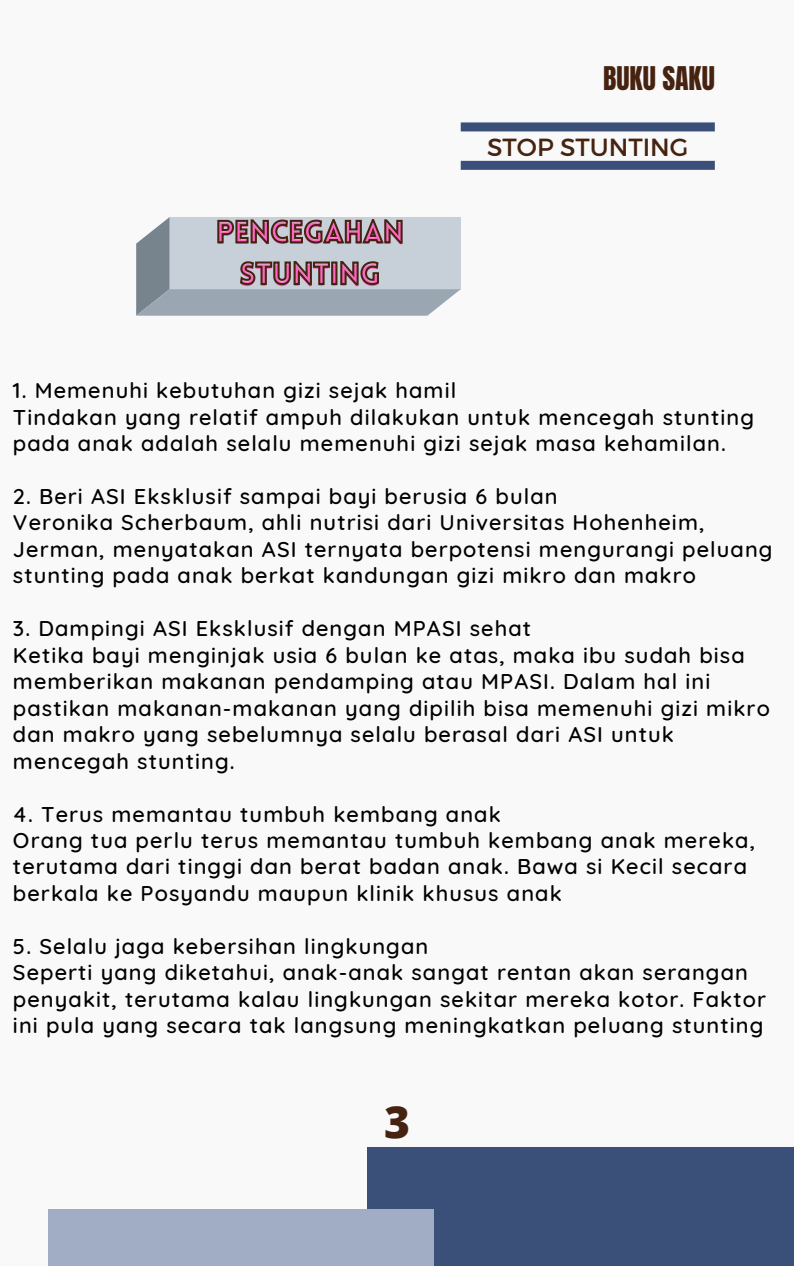
<style>
.page{position:relative;width:794px;height:1266px;background:#fff}
.page>*{position:absolute;margin:0;border:0;box-sizing:border-box;transform-origin:0 0}
.t1{font:800 44.25px "Open Sans";color:#462311}
.t2{font:900 30px/41.6px "Lovelo";color:#ff66c4;text-align:center}
.t3{font:27.75px "Anton";color:#462311}
.t4{font:24.75px "Montserrat";color:#462311}
.t5{font:500 21.75px/26.5px "Quicksand";letter-spacing:.05em;color:#000}
</style>
<div class="page">
<div style="left:0;top:0;width:793px;height:1266px;background:#f8f9f8"></div>
<div style="left:460px;top:122px;width:254px;height:9px;background:#3b5078"></div>
<div style="left:460px;top:161px;width:254px;height:9px;background:#3b5078"></div>
<svg style="left:136px;top:217px;width:324px;height:99px;background:#aaafb5"></svg>
<div style="left:367px;top:1147px;width:426px;height:119px;background:#3b5078"></div>
<div style="left:48px;top:1209px;width:385px;height:57px;background:#a1adc5"></div>
<p class="t3" style="left:602px;top:59px;width:113px">BUKU SAKU</p>
<h2 class="t2" style="left:216px;top:216px;width:189px">PENCEGAHAN<br>STUNTING</h2>
<p class="t4" style="left:487px;top:131px;width:203px">STOP STUNTING</p>
<p class="t5" style="left:13px;top:377px;width:742px">1. Memenuhi kebutuhan gizi sejak hamil<br>Tindakan yang relatif ampuh dilakukan untuk mencegah stunting pada anak adalah selalu memenuhi gizi sejak masa kehamilan.</p>
<p class="t5" style="left:13px;top:482px;width:760px">2. Beri ASI Eksklusif sampai bayi berusia 6 bulan<br>Veronika Scherbaum, ahli nutrisi dari Universitas Hohenheim, Jerman, menyatakan ASI ternyata berpotensi mengurangi peluang stunting pada anak berkat kandungan gizi mikro dan makro</p>
<p class="t5" style="left:13px;top:615px;width:758px">3. Dampingi ASI Eksklusif dengan MPASI sehat<br>Ketika bayi menginjak usia 6 bulan ke atas, maka ibu sudah bisa memberikan makanan pendamping atau MPASI. Dalam hal ini pastikan makanan-makanan yang dipilih bisa memenuhi gizi mikro dan makro yang sebelumnya selalu berasal dari ASI untuk mencegah stunting.</p>
<p class="t5" style="left:13px;top:800px;width:743px">4. Terus memantau tumbuh kembang anak<br>Orang tua perlu terus memantau tumbuh kembang anak mereka, terutama dari tinggi dan berat badan anak. Bawa si Kecil secara berkala ke Posyandu maupun klinik khusus anak</p>
<p class="t5" style="left:13px;top:932px;width:754px">5. Selalu jaga kebersihan lingkungan<br>Seperti yang diketahui, anak-anak sangat rentan akan serangan penyakit, terutama kalau lingkungan sekitar mereka kotor. Faktor ini pula yang secara tak langsung meningkatkan peluang stunting</p>
<h1 class="t1" style="left:384px;top:1090px;width:27px">3</h1>
</div>
